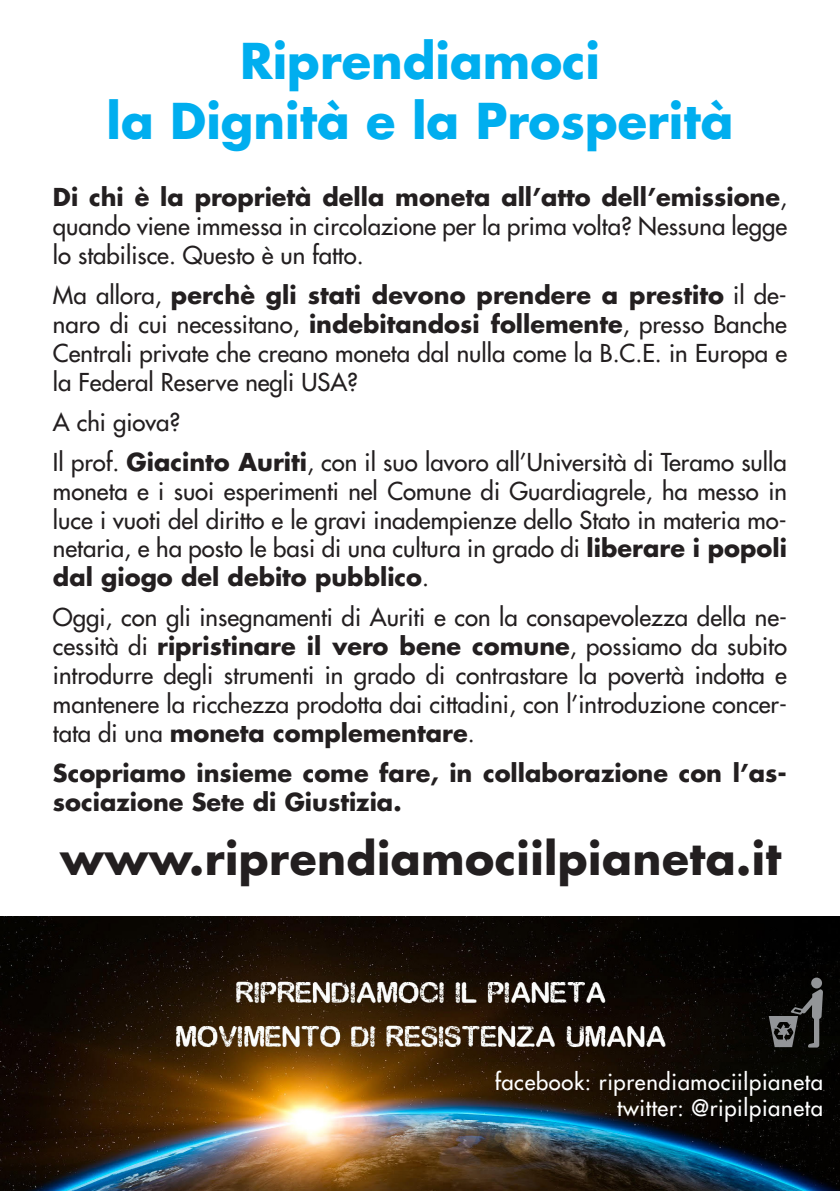
<style>
.page{position:relative;width:840px;height:1191px;background:#fff}
.page>*{position:absolute;margin:0;border:0;box-sizing:border-box;transform-origin:0 0}
.t1{font:700 48px/59.4px "Futura Std";color:#00aeef;text-align:center}
.t2{font:700 44px "Futura Std";letter-spacing:.01em;color:#231f20}
.t3{font:500 24px/28.8px "Futura Std";color:#231f20;text-align:justify}
.t4{font:700 24px/28.8px "Futura Std";color:#231f20}
.t5{font:500 22px/26.4px "Futura Std";letter-spacing:.03em;color:#fff;text-align:right}
.s1{font-weight:700}
</style>
<div class="page">
<img style="left:0;top:917px;width:839px;height:274px">
<svg style="left:810px;top:977px;width:11px;height:11px"></svg>
<svg style="left:768px;top:989px;width:54px;height:58px;background:#363736"></svg>
<h1 class="t1" style="left:106px;top:31px;width:628px">Riprendiamoci<br>la Dignità e la Prosperità</h1>
<p class="t3" style="left:53px;top:183px;width:735px"><span class="s1">Di chi è la proprietà della moneta all’atto dell’emissione</span>, quando viene immessa in circolazione per la prima volta? Nessuna legge lo stabilisce. Questo è un fatto.</p>
<p class="t3" style="left:53px;top:281px;width:735px">Ma allora, <span class="s1">perchè gli stati devono prendere a prestito</span> il de&shy;naro di cui necessitano, <span class="s1">indebitandosi follemente</span>, presso Banche Centrali private che creano moneta dal nulla come la B.C.E. in Europa e la Federal Reserve negli USA?</p>
<p class="t3" style="left:53px;top:402px;width:735px;line-height:40.2px">A chi giova?<br>Il prof. <span class="s1">Giacinto Auriti</span>, con il suo lavoro all’Università di Teramo sulla</p>
<p class="t3" style="left:53px;top:476px;width:735px">moneta e i suoi esperimenti nel Comune di Guardiagrele, ha messo in luce i vuoti del diritto e le gravi inadempienze dello Stato in materia mo&shy;netaria, e ha posto le basi di una cultura in grado di <span class="s1">liberare i popoli dal giogo del debito pubblico</span>.</p>
<p class="t3" style="left:53px;top:603px;width:735px">Oggi, con gli insegnamenti di Auriti e con la consapevolezza della ne&shy;cessità di <span class="s1">ripristinare il vero bene comune</span>, possiamo da subito introdurre degli strumenti in grado di contrastare la povertà indotta e mantenere la ricchezza prodotta dai cittadini, con l’introduzione concer&shy;tata di una <span class="s1">moneta complementare</span>.</p>
<p class="t4" style="left:53px;top:758px;width:735px">Scopriamo insieme come fare, in collaborazione con l’as&shy;sociazione Sete di Giustizia.</p>
<h2 class="t2" style="left:60px;top:829px;width:722px">www.riprendiamociilpianeta.it</h2>
<p class="t5" style="left:494px;top:1068px;width:329px">facebook: riprendiamociilpianeta twitter: @ripilpianeta</p>
</div>
